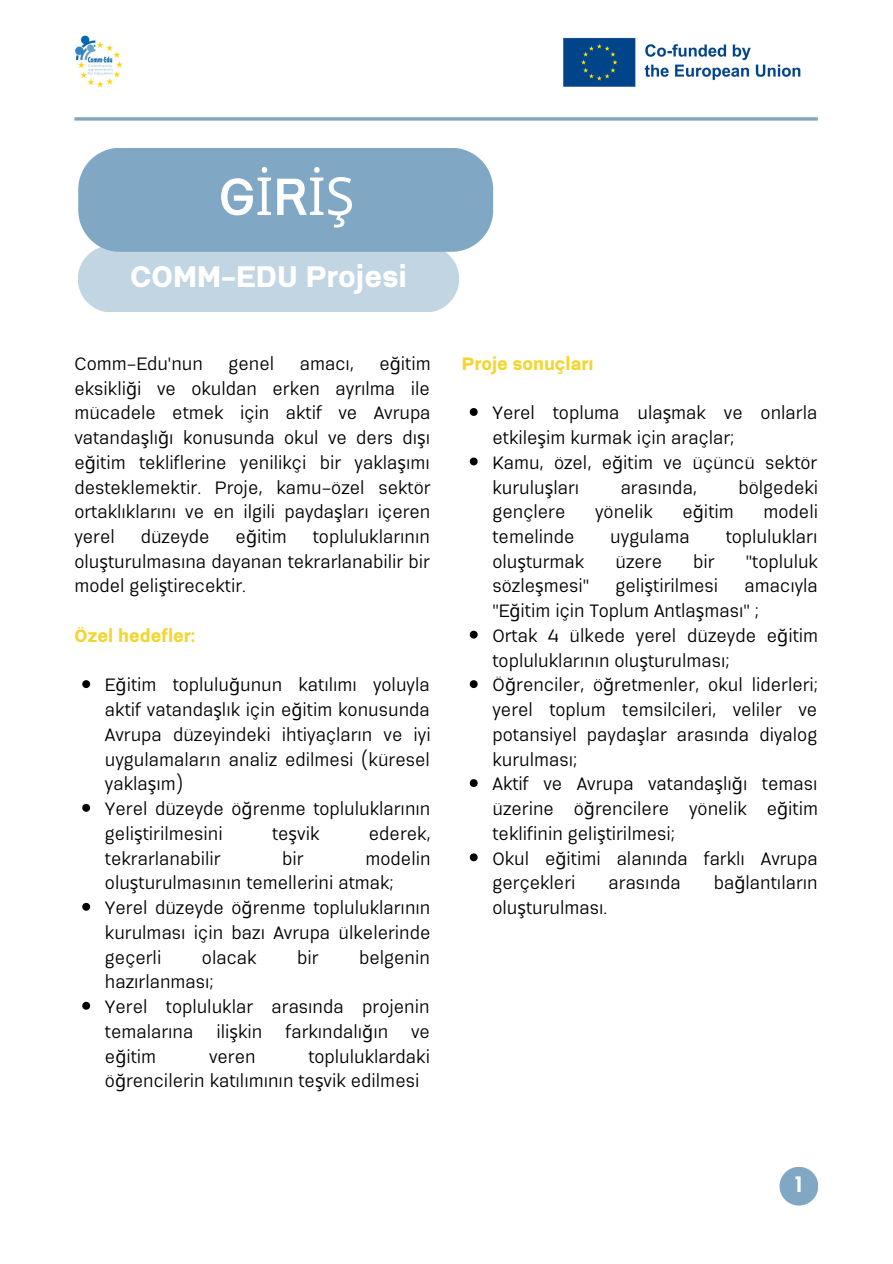
<style>
.page{position:relative;width:893px;height:1264px;background:#fff}
.page>*{position:absolute;margin:0;border:0;box-sizing:border-box;transform-origin:0 0}
.t1{font:52.5px "Noto Sans";color:#fff}
.t2{font:800 30px "Serithai Expanded";color:#fff}
.t3{font:700 22.5px "Serithai Expanded";color:#fff}
.t4{font:18px/24.8px "Serithai Expanded";color:#000}
.t5{font:800 18px "Serithai Expanded";color:#f4d52e}
.s1{font-family:"Serithai Expanded";font-weight:600}
.s2{font-family:"Noto Sans"}
</style>
<div class="page">
<img style="left:75px;top:35px;width:48px;height:53px">
<img style="left:563px;top:37px;width:238px;height:50px">
<svg style="left:74px;top:117px;width:743px;height:4px;background:#93b5cd"></svg>
<div style="left:78px;top:148px;width:415px;height:103px;background:#80a8c5"></div>
<svg style="left:78px;top:245px;width:381px;height:67px;background:#bbd0e0"></svg>
<div style="left:779px;top:1166px;width:39px;height:39px;background:#80a8c5;border-radius:50%"></div>
<svg style="left:82px;top:680px;width:8px;height:8px"></svg>
<svg style="left:82px;top:804px;width:8px;height:7px"></svg>
<svg style="left:82px;top:902px;width:8px;height:8px"></svg>
<svg style="left:82px;top:1001px;width:8px;height:8px"></svg>
<svg style="left:469px;top:408px;width:8px;height:8px"></svg>
<svg style="left:469px;top:457px;width:8px;height:8px"></svg>
<svg style="left:469px;top:630px;width:8px;height:8px"></svg>
<svg style="left:469px;top:680px;width:8px;height:8px"></svg>
<svg style="left:469px;top:779px;width:8px;height:8px"></svg>
<svg style="left:469px;top:853px;width:8px;height:8px"></svg>
<p class="t1" style="left:218px;top:159px;width:137px"><span class="s1">G</span>İ<span class="s1">R</span>İŞ</p>
<p class="t2" style="left:130px;top:259px;width:278px">COMM-EDU Projesi</p>
<p class="t4" style="left:74px;top:351px;width:358px;text-align:justify;text-indent:305px">e<span class="s2">ğ</span>itim eksikli<span class="s2">ğ</span>i ve okuldan erken ayrılma ile mücadele etmek için aktif ve Avrupa vatanda<span class="s2">ş</span>lı<span class="s2">ğ</span>ı konusunda okul ve ders dı<span class="s2">ş</span>ı e<span class="s2">ğ</span>itim tekliflerine yenilikçi bir yakla<span class="s2">ş</span>ımı desteklemektir. Proje, kamu-özel sektör ortaklıklarını ve en ilgili payda<span class="s2">ş</span>ları içeren yerel</p>
<p class="t4" style="left:74px;top:351px;width:130px">Comm-Edu'nun</p>
<p class="t4" style="left:228px;top:351px;width:47px">genel</p>
<p class="t4" style="left:300px;top:351px;width:56px">amacı,</p>
<p class="t4" style="left:74px;top:524px;width:357px;text-align:justify;text-indent:238px">topluluklarının olu<span class="s2">ş</span>turulmasına dayanan tekrarlanabilir bir model geli<span class="s2">ş</span>tirecektir.</p>
<p class="t5" style="left:74px;top:625px;width:122px">Özel hedefler:</p>
<p class="t4" style="left:141px;top:524px;width:70px">düzeyde</p>
<p class="t4" style="left:235px;top:524px;width:53px">e<span class="s2">ğ</span>itim</p>
<p class="t4" style="left:105px;top:673px;width:327px;text-align:justify">E<span class="s2">ğ</span>itim toplulu<span class="s2">ğ</span>unun katılımı yoluyla aktif vatanda<span class="s2">ş</span>lık için e<span class="s2">ğ</span>itim konusunda Avrupa düzeyindeki ihtiyaçların ve iyi uygulamaların analiz edilmesi (küresel yakla<span class="s2">ş</span>ım)</p>
<p class="t4" style="left:105px;top:796px;width:327px">Yerel düzeyde ö<span class="s2">ğ</span>renme topluluklarının geli<span class="s2">ş</span>tirilmesini</p>
<p class="t4" style="left:272px;top:821px;width:49px">te<span class="s2">ş</span>vik</p>
<p class="t4" style="left:369px;top:821px;width:63px">ederek,</p>
<p class="t4" style="left:105px;top:846px;width:327px;text-indent:260px">modelin olu<span class="s2">ş</span>turulmasının temellerini atmak;</p>
<p class="t4" style="left:105px;top:895px;width:327px;text-align:justify">Yerel düzeyde ö<span class="s2">ğ</span>renme topluluklarının kurulması için bazı Avrupa ülkelerinde geçerli</p>
<p class="t4" style="left:105px;top:846px;width:117px">tekrarlanabilir</p>
<p class="t4" style="left:282px;top:846px;width:23px">bir</p>
<p class="t4" style="left:202px;top:945px;width:56px">olacak</p>
<p class="t4" style="left:297px;top:945px;width:23px">bir</p>
<p class="t4" style="left:359px;top:945px;width:72px">belgenin</p>
<p class="t4" style="left:105px;top:969px;width:110px">hazırlanması;</p>
<p class="t4" style="left:105px;top:994px;width:326px">Yerel topluluklar arasında projenin temalarına</p>
<p class="t4" style="left:216px;top:1019px;width:48px">ili<span class="s2">ş</span>kin</p>
<p class="t4" style="left:285px;top:1019px;width:104px">farkındalı<span class="s2">ğ</span>ın</p>
<p class="t4" style="left:411px;top:1019px;width:20px">ve</p>
<p class="t4" style="left:105px;top:1043px;width:326px;text-indent:203px">topluluklardaki ö<span class="s2">ğ</span>rencilerin katılımının te<span class="s2">ş</span>vik edilmesi</p>
<p class="t4" style="left:105px;top:1043px;width:53px">e<span class="s2">ğ</span>itim</p>
<p class="t4" style="left:209px;top:1043px;width:48px">veren</p>
<p class="t5" style="left:462px;top:353px;width:133px">Proje sonuçları</p>
<p class="t4" style="left:492px;top:400px;width:326px">Yerel topluma ula<span class="s2">ş</span>mak ve onlarla etkile<span class="s2">ş</span>im kurmak için araçlar;</p>
<p class="t4" style="left:492px;top:450px;width:326px">Kamu, özel, e<span class="s2">ğ</span>itim ve üçüncü sektör kurulu<span class="s2">ş</span>ları</p>
<p class="t4" style="left:620px;top:475px;width:78px">arasında,</p>
<p class="t4" style="left:738px;top:475px;width:81px">bölgedeki</p>
<p class="t4" style="left:492px;top:499px;width:74px">gençlere</p>
<p class="t4" style="left:595px;top:499px;width:59px">yönelik</p>
<p class="t4" style="left:682px;top:499px;width:53px">e<span class="s2">ğ</span>itim</p>
<p class="t4" style="left:763px;top:499px;width:56px">modeli</p>
<p class="t4" style="left:492px;top:524px;width:83px">temelinde</p>
<p class="t4" style="left:610px;top:524px;width:81px">uygulama</p>
<p class="t4" style="left:725px;top:524px;width:93px">toplulukları</p>
<p class="t4" style="left:492px;top:549px;width:93px">olu<span class="s2">ş</span>turmak</p>
<p class="t4" style="left:615px;top:549px;width:48px">üzere</p>
<p class="t4" style="left:693px;top:549px;width:23px">bir</p>
<p class="t4" style="left:745px;top:549px;width:74px">"topluluk</p>
<p class="t4" style="left:492px;top:574px;width:98px">sözle<span class="s2">ş</span>mesi"</p>
<p class="t4" style="left:615px;top:574px;width:104px">geli<span class="s2">ş</span>tirilmesi</p>
<p class="t4" style="left:492px;top:574px;width:327px;text-indent:252px">amacıyla "E<span class="s2">ğ</span>itim için Toplum Antla<span class="s2">ş</span>ması" ;</p>
<p class="t4" style="left:492px;top:623px;width:327px">Ortak 4 ülkede yerel düzeyde e<span class="s2">ğ</span>itim topluluklarının olu<span class="s2">ş</span>turulması;</p>
<p class="t4" style="left:492px;top:673px;width:327px;text-align:justify">Ö<span class="s2">ğ</span>renciler, ö<span class="s2">ğ</span>retmenler, okul liderleri; yerel toplum temsilcileri, veliler ve potansiyel payda<span class="s2">ş</span>lar arasında diyalog kurulması;</p>
<p class="t4" style="left:492px;top:771px;width:327px;text-align:justify">Aktif ve Avrupa vatanda<span class="s2">ş</span>lı<span class="s2">ğ</span>ı teması üzerine ö<span class="s2">ğ</span>rencilere yönelik e<span class="s2">ğ</span>itim teklifinin geli<span class="s2">ş</span>tirilmesi;</p>
<p class="t4" style="left:492px;top:846px;width:327px">Okul e<span class="s2">ğ</span>itimi alanında farklı Avrupa gerçekleri</p>
<p class="t4" style="left:608px;top:870px;width:74px">arasında</p>
<p class="t4" style="left:713px;top:870px;width:105px">ba<span class="s2">ğ</span>lantıların</p>
<p class="t4" style="left:492px;top:895px;width:116px">olu<span class="s2">ş</span>turulması.</p>
<p class="t3" style="left:795px;top:1170px;width:9px">1</p>
</div>
